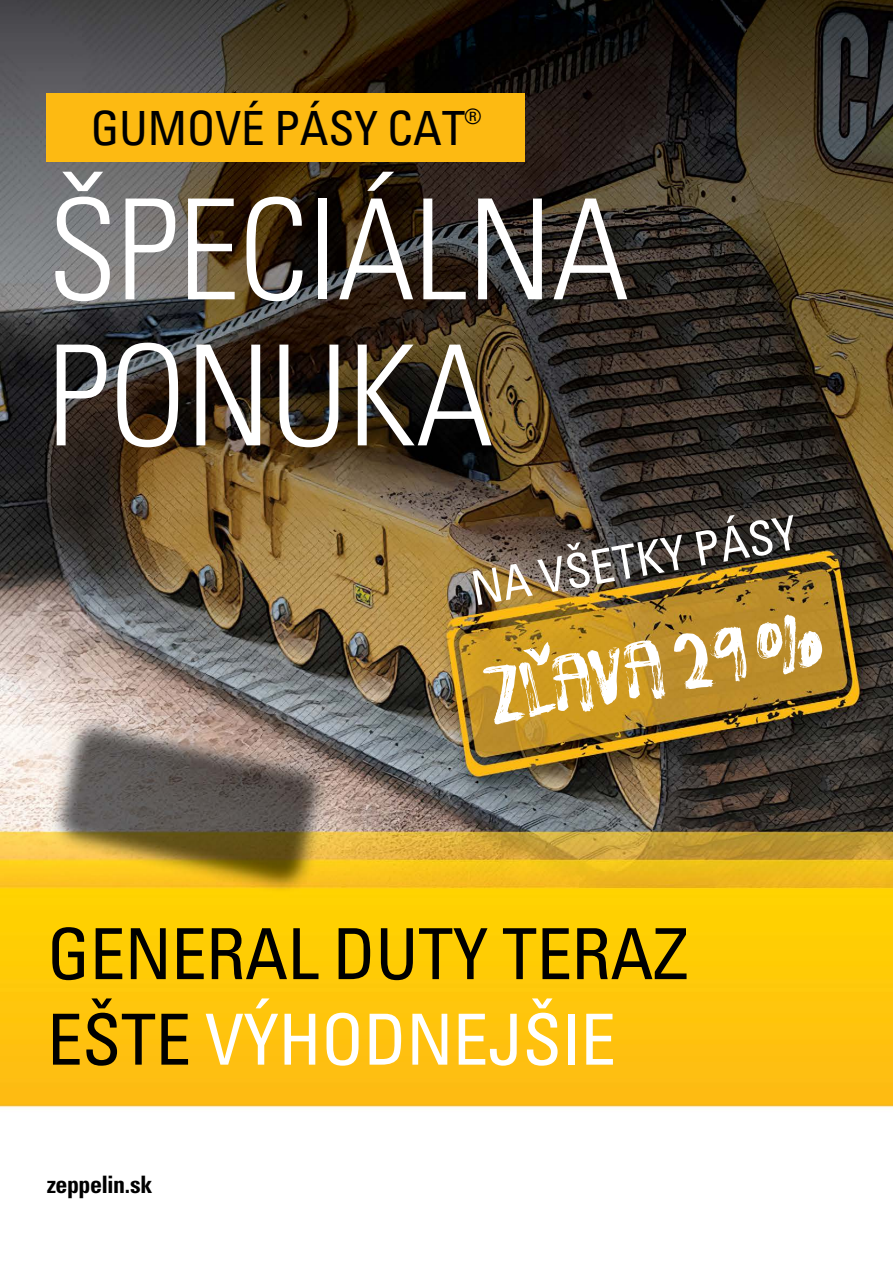
<style>
.page{position:relative;width:893px;height:1263px;background:#fff}
.page>*{position:absolute;margin:0;border:0;box-sizing:border-box;transform-origin:0 0}
.t1{font:300 condensed 139.65px/146.1px "Univers";letter-spacing:-.005em;color:#fff}
.t2{font:86.4px "Disposition DEMO";color:#fff}
.t3{font:condensed 70.5px/85.5px "Univers";letter-spacing:-.005em;color:#000}
.t4{font:condensed 47.1px "Univers";letter-spacing:-.005em;color:#000}
.t5{font:condensed 47.1px "Univers";color:#fff}
.t6{font:700 condensed 24px "Univers";letter-spacing:-.025em;color:#000}
.t7{font:condensed 21.15px "Univers";color:#000}
.s1{color:#fff}
</style>
<div class="page">
<img style="left:0;top:0;width:893px;height:1107px">
<div style="left:47px;top:94px;width:478px;height:68px;background:#fdba12"></div>
<svg style="left:523px;top:642px;width:27px;height:23px"></svg>
<p class="t4" style="left:91px;top:98px;width:376px">GUMOVÉ PÁSY CAT</p>
<p class="t7" style="left:465px;top:103px;width:18px">®</p>
<h1 class="t1" style="left:48px;top:177px;width:583px">ŠPECIÁLNA<br>PONUKA</h1>
<p class="t5" style="left:466px;top:560px;width:332px;rotate:-10deg">NA VŠETKY PÁSY</p>
<p class="t2" style="left:477px;top:644px;width:341px;rotate:-10deg">zlava 29%</p>
<p class="t3" style="left:47px;top:910px;width:642px">GENERAL DUTY TERAZ<br>EŠTE <span class="s1">VÝHODNEJŠIE</span></p>
<p class="t6" style="left:47px;top:1170px;width:107px">zeppelin.sk</p>
</div>
